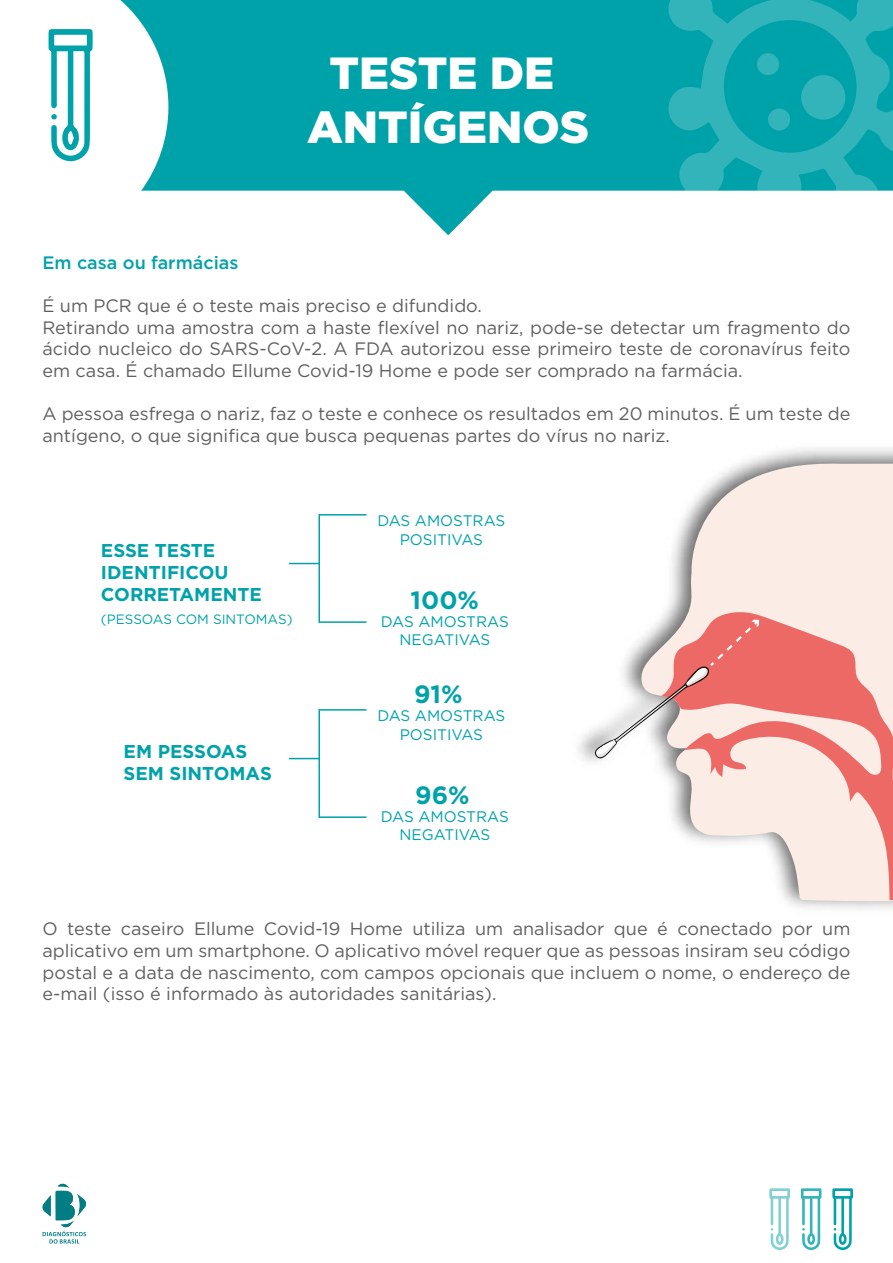
<style>
.page{position:relative;width:893px;height:1263px;background:#fff}
.page>*{position:absolute;margin:0;border:0;box-sizing:border-box;transform-origin:0 0}
.t1{font:900 45px/54px "Gotham";color:#fff;text-align:center}
.t2{font:700 25.05px "Gotham";color:#00a2aa}
.t3{font:700 18.6px/22.2px "Gotham";color:#00a2aa}
.t4{font:18px/21.6px "Gotham";color:#606060}
.t5{font:500 18px "Gotham";color:#00a2aa}
.t6{font:15.3px/18.3px "Gotham";color:#00a2aa;text-align:center}
.t7{font:13.5px "Gotham";color:#00a2aa}
</style>
<div class="page">
<svg style="left:42px;top:1183px;width:44px;height:60px"></svg>
<svg style="left:168px;top:0;width:500px;height:235px;fill:#00a2aa"></svg>
<svg style="left:668px;top:0;width:225px;height:191px"></svg>
<div style="left:801px;top:75px;width:44px;height:45px;background:#32b4ba;border-radius:50%"></div>
<div style="left:768px;top:109px;width:22px;height:22px;background:#32b4ba;border-radius:50%"></div>
<div style="left:757px;top:53px;width:22px;height:22px;background:#32b4ba;border-radius:50%"></div>
<svg style="left:48px;top:0;width:120px;height:191px"></svg>
<svg style="left:655px;top:574px;width:238px;height:327px;fill:#fbece5"></svg>
<svg style="left:661px;top:612px;width:232px;height:288px;fill:#fbece5"></svg>
<svg style="left:683px;top:459px;width:210px;height:120px"></svg>
<svg style="left:594px;top:618px;width:166px;height:141px"></svg>
<div style="left:318px;top:514px;width:49px;height:109px;border:2px solid #00a2aa"></div>
<hr style="left:289px;top:563px;width:30px;height:1px;background:#00a2aa">
<div style="left:318px;top:709px;width:49px;height:109px;border:2px solid #00a2aa"></div>
<hr style="left:289px;top:758px;width:30px;height:1px;background:#00a2aa">
<svg style="left:832px;top:1188px;width:21px;height:62px"></svg>
<svg style="left:801px;top:1188px;width:20px;height:62px"></svg>
<svg style="left:769px;top:1188px;width:21px;height:62px"></svg>
<h1 class="t1" style="left:307px;top:46px;width:283px">TESTE DE<br>ANTÍGENOS</h1>
<p class="t5" style="left:42px;top:251px;width:197px">Em casa ou farmácias</p>
<p class="t4" style="left:42px;top:294px;width:809px">É um PCR que é o teste mais preciso e difundido.<br>Retirando uma amostra com a haste flexível no nariz, pode-se detectar um fragmento do ácido nucleico do SARS-CoV-2. A FDA autorizou esse primeiro teste de coronavírus feito em casa. É chamado Ellume Covid-19 Home e pode ser comprado na farmácia.</p>
<p class="t4" style="left:42px;top:402px;width:809px">A pessoa esfrega o nariz, faz o teste e conhece os resultados em 20 minutos. É um teste de antígeno, o que significa que busca pequenas partes do vírus no nariz.</p>
<p class="t3" style="left:101px;top:539px;width:162px">ESSE TESTE<br>IDENTIFICOU<br>CORRETAMENTE</p>
<p class="t7" style="left:101px;top:610px;width:193px">(PESSOAS COM SINTOMAS)</p>
<p class="t3" style="left:124px;top:740px;width:150px">EM PESSOAS<br>SEM SINTOMAS</p>
<p class="t6" style="left:377px;top:511px;width:129px">DAS AMOSTRAS<br>POSITIVAS</p>
<h2 class="t2" style="left:411px;top:584px;width:70px">100%</h2>
<p class="t6" style="left:381px;top:612px;width:129px">DAS AMOSTRAS<br>NEGATIVAS</p>
<h2 class="t2" style="left:414px;top:678px;width:50px">91%</h2>
<p class="t6" style="left:377px;top:706px;width:129px">DAS AMOSTRAS<br>POSITIVAS</p>
<h2 class="t2" style="left:415px;top:779px;width:56px">96%</h2>
<p class="t6" style="left:381px;top:807px;width:129px">DAS AMOSTRAS<br>NEGATIVAS</p>
<p class="t4" style="left:42px;top:918px;width:809px;text-align:justify">O teste caseiro Ellume Covid-19 Home utiliza um analisador que é conectado por um aplicativo em um smartphone. O aplicativo móvel requer que as pessoas insiram seu código postal e a data de nascimento, com campos opcionais que incluem o nome, o endereço de e-mail (isso é informado às autoridades sanitárias).</p>
</div>
